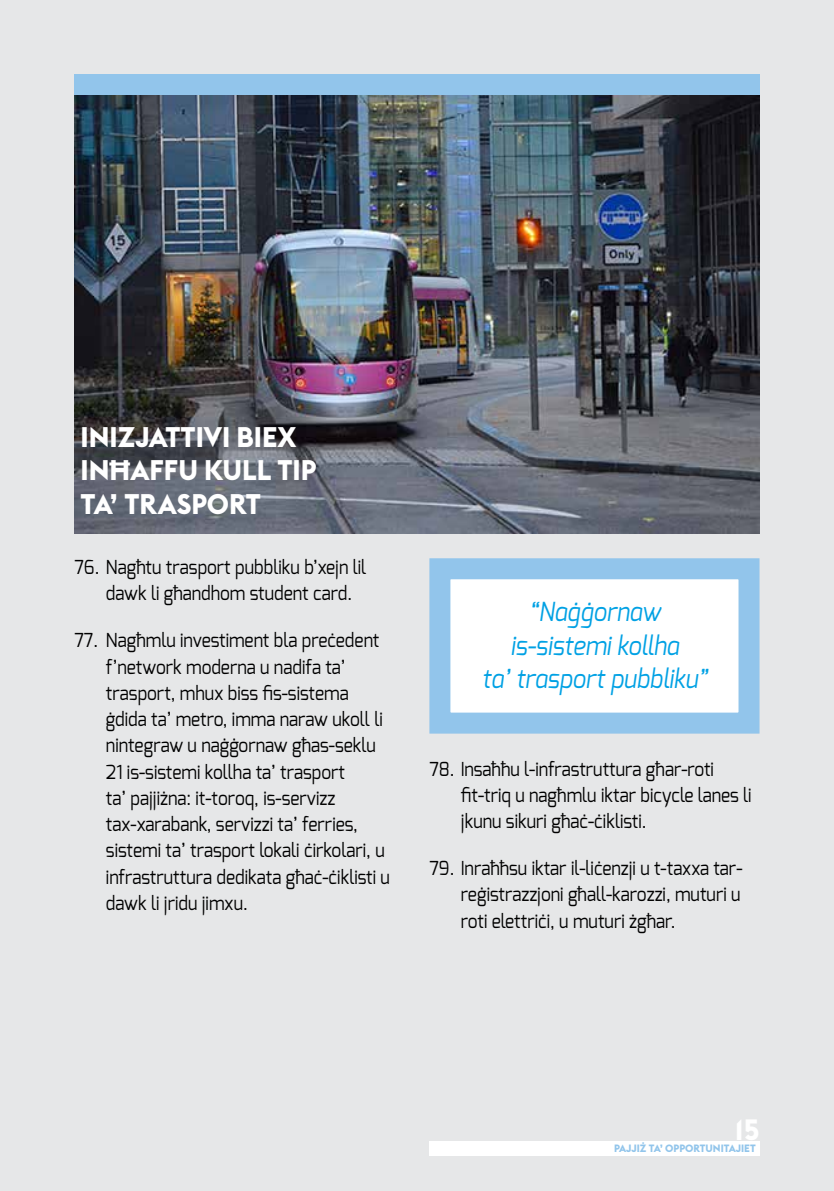
<style>
.page{position:relative;width:834px;height:1191px;background:#fff}
.page>*{position:absolute;margin:0;border:0;box-sizing:border-box;transform-origin:0 0}
.t1{font:700 29.05px "Euclid Flex";color:#fff}
.t2{font:700 28px/33.6px "Euclid Flex";color:#fff}
.t3{font:italic 26.25px/33.2px "Exo";color:#00a1e4;text-align:center;scale:.9 1}
.t4{font:19.25px/26.2px "Exo";color:#000;scale:.9 1}
.t5{font:700 10.5px "Euclid Flex";color:#92c5eb}
</style>
<div class="page">
<div style="left:0;top:0;width:833px;height:1191px;background:#e6e7e8"></div>
<div style="left:429px;top:1141px;width:330px;height:14px;background:#fff"></div>
<img style="left:74px;top:95px;width:685px;height:438px">
<div style="left:74px;top:74px;width:685px;height:21px;background:#92c5eb"></div>
<div style="left:429px;top:558px;width:330px;height:175px;background:#fff;border:21px solid #92c5eb"></div>
<h2 class="t2" style="left:81px;top:420px;width:224px">INIZJATTIVI BIEX<br>INĦAFFU KULL TIP<br>TA’ TRASPORT</h2>
<p class="t4" style="left:106px;top:554px;width:291px;text-indent:-31px">76. Nagħtu trasport pubbliku b’xejn lil dawk li għandhom student card.</p>
<p class="t4" style="left:106px;top:627px;width:317px;text-indent:-31px">77. Nagħmlu investiment bla preċedent f’network moderna u nadifa ta’ trasport, mhux biss fis-sistema ġdida ta’ metro, imma naraw ukoll li nintegraw u naġġornaw għas-seklu 21 is-sistemi kollha ta’ trasport<br>ta’ pajjiżna: it-toroq, is-servizz tax-xarabank, servizzi ta’ ferries, sistemi ta’ trasport lokali ċirkolari, u infrastruttura dedikata għaċ-ċiklisti u dawk li jridu jimxu.</p>
<h3 class="t3" style="left:481px;top:595px;width:252px">“Naġġornaw is-sistemi kollha<br>ta’ trasport pubbliku”</h3>
<p class="t4" style="left:461px;top:755px;width:324px;text-indent:-31px">78. Insaħħu l-infrastruttura għar-roti fit-triq u nagħmlu iktar bicycle lanes li jkunu sikuri għaċ-ċiklisti.</p>
<p class="t4" style="left:461px;top:855px;width:314px;text-align:justify;text-indent:-31px">79. Inraħħsu iktar il-liċenzji u t-taxxa tar&shy;reġistrazzjoni għall-karozzi, muturi u roti elettriċi, u muturi żgħar.</p>
<h1 class="t1" style="left:734px;top:1112px;width:26px">15</h1>
<p class="t5" style="left:614px;top:1142px;width:143px">PAJJIŻ TA’ OPPORTUNITAJIET</p>
</div>
